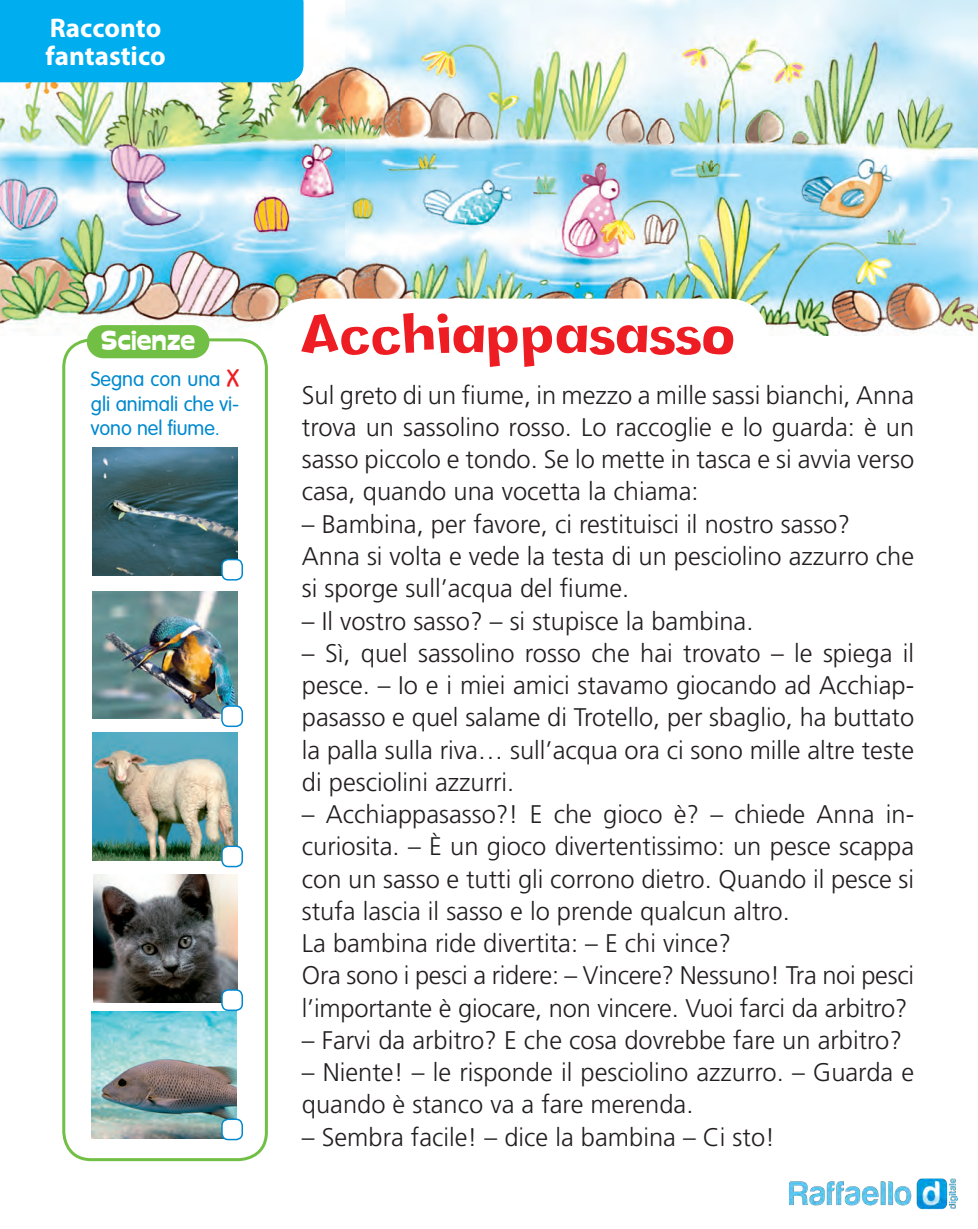
<style>
.page{position:relative;width:978px;height:1229px;background:#fff}
.page>*{position:absolute;margin:0;border:0;box-sizing:border-box;transform-origin:0 0}
.t1{font:300 57px "Bob Eddie Bounce";letter-spacing:-.02em;color:#ee1d23}
.t2{font:700 27px/28.5px "Myriad Pro";color:#fff}
.t3{font:27px "Cuckoo";color:#fff}
.t4{font:300 25.5px/32.2px "Frutiger";color:#231f20}
.t5{font:300 20.25px/24.3px "VAG Rounded";color:#0089cf;text-align:justify}
.s1{font-family:"Comic Tip";font-weight:700;font-stretch:condensed;font-size:24px;color:#ee1d23}
</style>
<div class="page">
<img style="left:0;top:0;width:978px;height:336px">
<div style="left:270px;top:298px;width:500px;height:94px;background:#fff;border-radius:43px"></div>
<div style="left:62px;top:338px;width:206px;height:823px;border:3px solid #71bf44;border-radius:28px"></div>
<div style="left:87px;top:325px;width:122px;height:33px;background:#71bf44;border-radius:17px"></div>
<img style="left:93px;top:447px;width:144px;height:128px">
<div style="left:222px;top:559px;width:20px;height:21px;background:#fff;border-radius:6px"></div>
<div style="left:221px;top:559px;width:22px;height:21px;border:2px solid #0089cf;border-radius:6px"></div>
<img style="left:93px;top:591px;width:144px;height:128px">
<img style="left:93px;top:733px;width:144px;height:127px">
<img style="left:94px;top:875px;width:143px;height:127px">
<img style="left:92px;top:1011px;width:144px;height:127px">
<div style="left:222px;top:706px;width:20px;height:20px;background:#fff;border-radius:6px"></div>
<div style="left:221px;top:705px;width:22px;height:22px;border:2px solid #0089cf;border-radius:6px"></div>
<div style="left:222px;top:846px;width:20px;height:20px;background:#fff;border-radius:6px"></div>
<div style="left:221px;top:845px;width:22px;height:22px;border:2px solid #0089cf;border-radius:6px"></div>
<div style="left:222px;top:990px;width:20px;height:20px;background:#fff;border-radius:6px"></div>
<div style="left:221px;top:989px;width:22px;height:22px;border:2px solid #0089cf;border-radius:6px"></div>
<div style="left:222px;top:1119px;width:20px;height:20px;background:#fff;border-radius:6px"></div>
<div style="left:221px;top:1118px;width:22px;height:22px;border:2px solid #0089cf;border-radius:6px"></div>
<div style="left:1px;top:0;width:303px;height:82px;background:#00aeef"></div>
<img style="left:789px;top:1178px;width:168px;height:32px">
<p class="t2" style="left:46px;top:12px;width:122px">Racconto fantastico</p>
<p class="t3" style="left:101px;top:326px;width:96px">Scienze</p>
<p class="t5" style="left:91px;top:369px;width:150px">Segna con una <span class="s1">X </span>gli animali che vi&shy;vono nel fiume.</p>
<h1 class="t1" style="left:301px;top:310px;width:437px">Acchiappasasso</h1>
<p class="t4" style="left:302px;top:381px;width:614px;text-align:justify">Sul greto di un fiume, in mezzo a mille sassi bianchi, Anna trova un sassolino rosso. Lo raccoglie e lo guarda: è un sasso piccolo e tondo. Se lo mette in tasca e si avvia verso casa, quando una vocetta la chiama:</p>
<p class="t4" style="left:302px;top:510px;width:614px">– Bambina, per favore, ci restituisci il nostro sasso?<br>Anna si volta e vede la testa di un pesciolino azzurro che si sporge sull’acqua del fiume.</p>
<p class="t4" style="left:302px;top:606px;width:453px">– Il vostro sasso? – si stupisce la bambina.</p>
<p class="t4" style="left:302px;top:639px;width:614px;text-align:justify">– Sì, quel sassolino rosso che hai trovato – le spiega il pesce. – Io e i miei amici stavamo giocando ad Acchiap&shy;pasasso e quel salame di Trotello, per sbaglio, ha buttato la palla sulla riva… sull’acqua ora ci sono mille altre teste di pesciolini azzurri.</p>
<p class="t4" style="left:302px;top:800px;width:614px">– Acchiappasasso?! E che gioco è? – chiede Anna in&shy;curiosita. – È un gioco divertentissimo: un pesce scappa con un sasso e tutti gli corrono dietro. Quando il pesce si stufa lascia il sasso e lo prende qualcun altro.<br>La bambina ride divertita: – E chi vince?<br>Ora sono i pesci a ridere: – Vincere? Nessuno! Tra noi pesci l’importante è giocare, non vincere. Vuoi farci da arbitro?</p>
<p class="t4" style="left:302px;top:1026px;width:602px">– Farvi da arbitro? E che cosa dovrebbe fare un arbitro?</p>
<p class="t4" style="left:302px;top:1058px;width:614px">– Niente! – le risponde il pesciolino azzurro. – Guarda e quando è stanco va a fare merenda.</p>
<p class="t4" style="left:302px;top:1123px;width:475px">– Sembra facile! – dice la bambina – Ci sto!</p>
</div>
